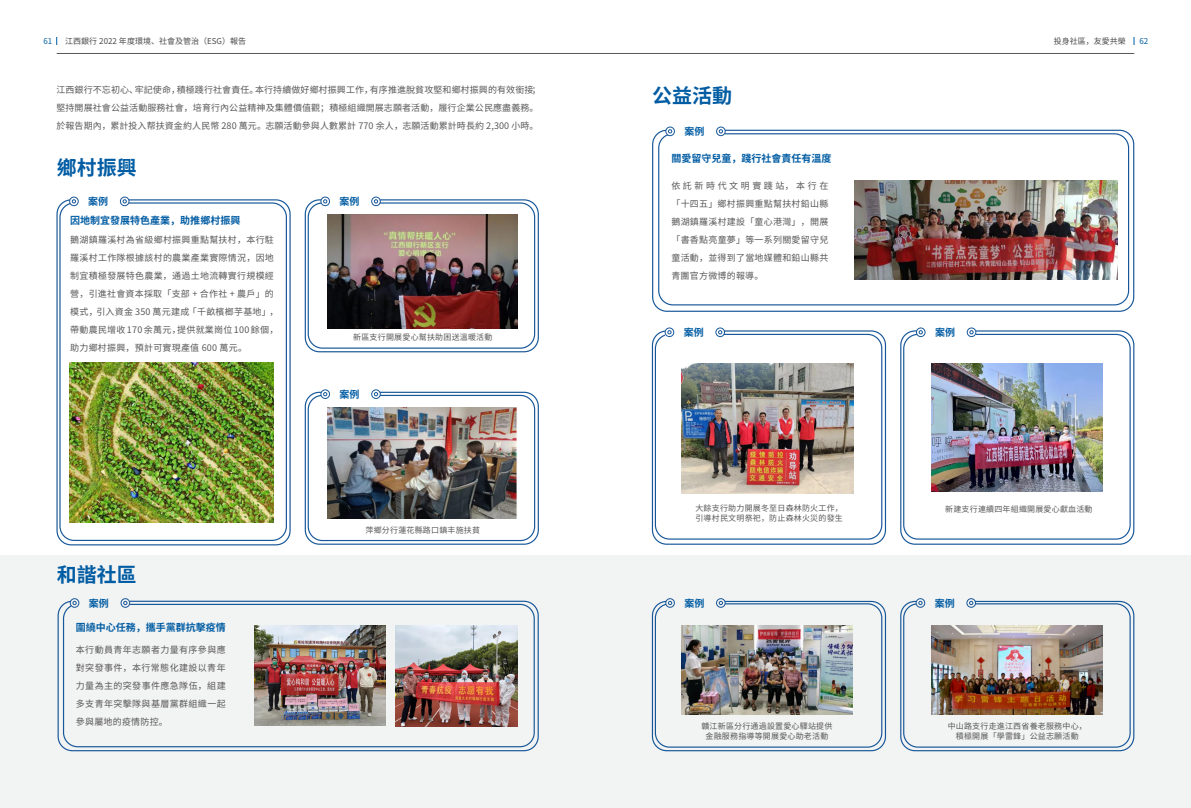
<style>
.page{position:relative;width:1191px;height:808px;background:#fff}
.page>*{position:absolute;margin:0;border:0;box-sizing:border-box;transform-origin:0 0}
.t1{font:700 20px "Source Han Sans CN";color:#005ca3}
.t2{font:700 10px "Source Han Sans CN";color:#005ca3}
.t3{font:9px/18px "Source Han Sans CN";letter-spacing:.025em;color:#595757}
.t4{font:8px/10px "Source Han Sans CN";letter-spacing:.025em;color:#595757;text-align:center}
.t5{font:8px "Source Han Sans CN";color:#4c4948}
.t6{font:8px "Source Han Sans CN";color:#005ca3}
</style>
<div class="page">
<hr style="left:57px;top:53px;width:1077px;height:1px;background:#595757">
<div style="left:0;top:555px;width:1191px;height:253px;background:#f2f3f3"></div>
<div style="left:56px;top:199px;width:235px;height:346px;border:1px solid #175799;border-radius:14px"></div>
<div style="left:652px;top:130px;width:481px;height:181px;background:linear-gradient(to right,#fff,#fcfdfe);border-radius:14px"></div>
<div style="left:652px;top:130px;width:482px;height:182px;border:1px solid #175799;border-radius:14px"></div>
<svg style="left:305px;top:200px;width:233px;height:152px"></svg>
<div style="left:305px;top:199px;width:234px;height:153px;border:1px solid #175799;border-radius:14px"></div>
<svg style="left:305px;top:392px;width:233px;height:152px"></svg>
<div style="left:305px;top:392px;width:234px;height:153px;border:1px solid #175799;border-radius:14px"></div>
<svg style="left:58px;top:601px;width:480px;height:150px"></svg>
<div style="left:58px;top:601px;width:481px;height:150px;border:1px solid #175799;border-radius:14px"></div>
<svg style="left:652px;top:331px;width:233px;height:213px"></svg>
<div style="left:652px;top:330px;width:234px;height:215px;border:1px solid #175799;border-radius:14px"></div>
<svg style="left:652px;top:601px;width:233px;height:150px"></svg>
<div style="left:652px;top:601px;width:234px;height:150px;border:1px solid #175799;border-radius:14px"></div>
<svg style="left:900px;top:331px;width:233px;height:213px"></svg>
<div style="left:900px;top:330px;width:234px;height:215px;border:1px solid #175799;border-radius:14px"></div>
<svg style="left:900px;top:601px;width:233px;height:150px"></svg>
<div style="left:900px;top:601px;width:234px;height:150px;border:1px solid #175799;border-radius:14px"></div>
<div style="left:59px;top:202px;width:228px;height:339px;border:1px solid #175799;border-radius:14px"></div>
<div style="left:658px;top:134px;width:470px;height:171px;background:#fff;border-radius:14px"></div>
<div style="left:658px;top:133px;width:471px;height:172px;border:1px solid #175799;border-radius:14px"></div>
<div style="left:308px;top:203px;width:226px;height:145px;background:#fff;border-radius:14px"></div>
<div style="left:308px;top:202px;width:227px;height:147px;border:1px solid #175799;border-radius:14px"></div>
<div style="left:308px;top:395px;width:226px;height:145px;background:#fff;border-radius:14px"></div>
<div style="left:308px;top:395px;width:227px;height:146px;border:1px solid #175799;border-radius:14px"></div>
<div style="left:64px;top:604px;width:470px;height:143px;background:#f2f3f3;border-radius:14px"></div>
<div style="left:63px;top:604px;width:472px;height:143px;border:1px solid #175799;border-radius:14px"></div>
<div style="left:655px;top:334px;width:226px;height:205px;background:#fff;border-radius:14px"></div>
<div style="left:655px;top:334px;width:227px;height:206px;border:1px solid #175799;border-radius:14px"></div>
<div style="left:655px;top:604px;width:226px;height:143px;background:#f2f3f3;border-radius:14px"></div>
<div style="left:655px;top:603px;width:227px;height:145px;border:1px solid #175799;border-radius:14px"></div>
<div style="left:903px;top:334px;width:227px;height:205px;background:#fff;border-radius:14px"></div>
<div style="left:903px;top:334px;width:227px;height:206px;border:1px solid #175799;border-radius:14px"></div>
<div style="left:903px;top:604px;width:227px;height:143px;background:#f2f3f3;border-radius:14px"></div>
<div style="left:903px;top:603px;width:227px;height:145px;border:1px solid #175799;border-radius:14px"></div>
<svg style="left:69px;top:196px;width:61px;height:11px"></svg>
<svg style="left:320px;top:196px;width:61px;height:11px"></svg>
<svg style="left:664px;top:327px;width:61px;height:11px"></svg>
<svg style="left:915px;top:327px;width:61px;height:11px"></svg>
<svg style="left:320px;top:389px;width:61px;height:10px"></svg>
<svg style="left:665px;top:126px;width:61px;height:11px"></svg>
<svg style="left:69px;top:598px;width:62px;height:10px"></svg>
<svg style="left:665px;top:598px;width:61px;height:10px"></svg>
<svg style="left:915px;top:598px;width:61px;height:10px"></svg>
<img style="left:681px;top:625px;width:171px;height:89px">
<img style="left:931px;top:625px;width:171px;height:89px">
<img style="left:254px;top:625px;width:131px;height:100px">
<img style="left:395px;top:625px;width:122px;height:101px">
<img style="left:854px;top:181px;width:263px;height:99px">
<img style="left:681px;top:364px;width:172px;height:129px">
<img style="left:931px;top:363px;width:171px;height:129px">
<img style="left:70px;top:363px;width:204px;height:159px">
<img style="left:328px;top:215px;width:190px;height:113px">
<img style="left:328px;top:407px;width:189px;height:111px">
<p class="t6" style="left:43px;top:37px;width:10px">61</p>
<p class="t5" style="left:65px;top:37px;width:182px">江西銀行 2022 年度環境、社會及管治（ESG）報告</p>
<p class="t5" style="left:1053px;top:37px;width:73px">投身社區，友愛共榮</p>
<p class="t6" style="left:1139px;top:37px;width:10px">62</p>
<p class="t3" style="left:56px;top:81px;width:486px">江西銀行不忘初心、牢記使命，積極踐行社會責任。本行持續做好鄉村振興工作，有序推進脫貧攻堅和鄉村振興的有效銜接；堅持開展社會公益活動服務社會，培育行內公益精神及集體價值觀；積極組織開展志願者活動，履行企業公民應盡義務。於報告期內，累計投入帮扶資金約人民幣 280 萬元。志願活動參與人數累計 770 余人，志願活動累計時長約 2,300 小時。</p>
<h1 class="t1" style="left:57px;top:157px;width:81px">鄉村振興</h1>
<p class="t2" style="left:88px;top:197px;width:21px">案例</p>
<p class="t2" style="left:339px;top:197px;width:21px">案例</p>
<p class="t2" style="left:70px;top:215px;width:172px">因地制宜發展特色產業，助推鄉村振興</p>
<p class="t3" style="left:70px;top:231px;width:210px">鵝湖鎮羅溪村為省級鄉村振興重點幫扶村，本行駐羅溪村工作隊根據該村的農業產業實際情況，因地制宜積極發展特色農業，通過土地流轉實行規模經營，引進社會資本採取「支部 + 合作社 + 農戶」的模式，引入資金 350 萬元建成「千畝檳榔芋基地」，帶動農民增收 170 余萬元，提供就業崗位 100 餘個，助力鄉村振興，預計可實現產值 600 萬元。</p>
<h1 class="t1" style="left:57px;top:564px;width:81px">和諧社區</h1>
<p class="t4" style="left:353px;top:332px;width:141px">新區支行開展愛心幫扶助困送溫暖活動</p>
<p class="t2" style="left:339px;top:389px;width:21px">案例</p>
<p class="t4" style="left:365px;top:525px;width:116px">萍鄉分行蓮花縣路口鎮丰施扶貧</p>
<h1 class="t1" style="left:652px;top:85px;width:81px">公益活動</h1>
<p class="t2" style="left:684px;top:127px;width:21px">案例</p>
<p class="t2" style="left:671px;top:154px;width:161px">關愛留守兒童，踐行社會責任有溫度</p>
<p class="t3" style="left:671px;top:177px;width:158px;text-align:justify">依託新時代文明實踐站，本行在「十四五」鄉村振興重點幫扶村鉛山縣鵝湖鎮羅溪村建設「童心港灣」，開展「書香點亮童夢」等一系列關愛留守兒童活動，並得到了當地媒體和鉛山縣共青團官方微博的報導。</p>
<p class="t2" style="left:684px;top:327px;width:21px">案例</p>
<p class="t2" style="left:935px;top:327px;width:21px">案例</p>
<p class="t4" style="left:695px;top:503px;width:149px;text-align:left">大餘支行助力開展冬至日森林防火工作，引導村民文明祭祀，防止森林火災的發生</p>
<p class="t4" style="left:945px;top:504px;width:149px">新建支行連續四年組織開展愛心獻血活動</p>
<p class="t2" style="left:89px;top:598px;width:21px">案例</p>
<p class="t2" style="left:684px;top:598px;width:21px">案例</p>
<p class="t2" style="left:934px;top:598px;width:21px">案例</p>
<p class="t2" style="left:76px;top:622px;width:151px">圍繞中心任務，攜手黨群抗擊疫情</p>
<p class="t3" style="left:76px;top:641px;width:151px;text-align:justify">本行動員青年志願者力量有序參與應對突發事件，本行常態化建設以青年力量為主的突發事件應急隊伍，組建多支青年突擊隊與基層黨群組織一起參與屬地的疫情防控。</p>
<p class="t4" style="left:701px;top:721px;width:132px">贛江新區分行通過設置愛心驛站提供金融服務指導等開展愛心助老活動</p>
<p class="t4" style="left:947px;top:721px;width:141px">中山路支行走進江西省養老服務中心，積極開展「學雷鋒」公益志願活動</p>
</div>
